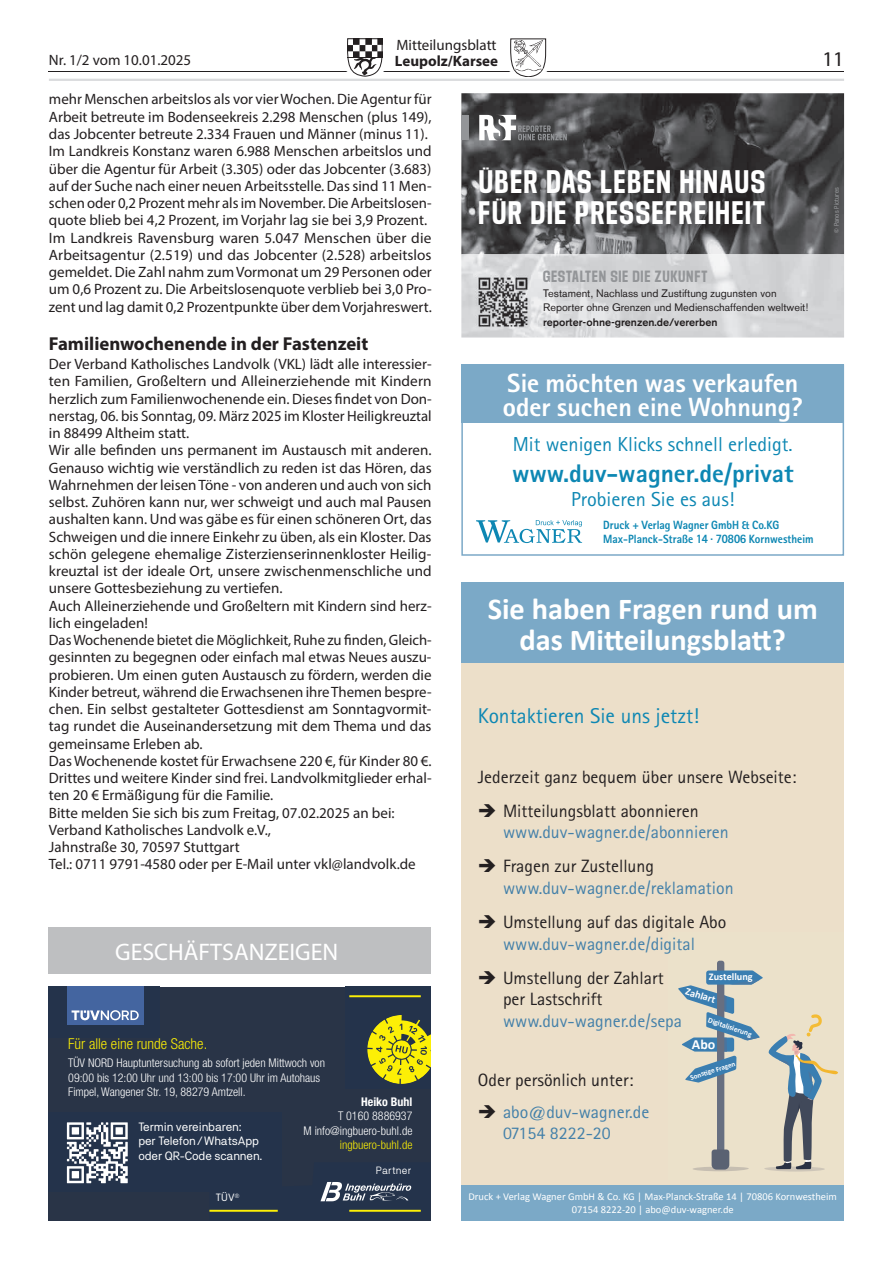
<style>
.page{position:relative;width:893px;height:1263px;background:#fff}
.page>*{position:absolute;margin:0;border:0;box-sizing:border-box;transform-origin:0 0}
.t1{font:700 30.45px/30.6px "Calibri";color:#fff;text-align:center}
.t2{font:700 semi-condensed 28.05px/30.5px "Media Sans";letter-spacing:.09em;color:#fff}
.t3{font:700 26.4px/24px "Rotis II Sans Pro";color:#fff}
.t4{font:800 25.5px "Rotis Sans Serif";color:#0d87b3}
.t5{font:700 24px "Frutiger";color:#fff}
.t6{font:21.45px "Rotis Sans Serif Std";color:#0d87b3}
.t7{font:21px "Myriad Pro";color:#231f20}
.t8{font:20.25px "Rotis Sans Serif";color:#0d87b3}
.t9{font:700 18.75px "Myriad Pro";color:#231f20}
.t10{font:17.85px/21.5px "Rotis Sans Serif Std";color:#4380a9}
.t11{font:17.85px/21.5px "Rotis Sans Serif Std";color:#231f20;text-align:center}
.t12{font:15px/17.2px "Myriad Pro";color:#231f20}
.t13{font:300 condensed 15px "Helvetica Neue LT Std";color:#fcef05}
.t14{font:700 15px "Myriad Pro";color:#231f20}
.t15{font:700 semi-condensed 13.95px "Media Sans";letter-spacing:.09em;color:#939598}
.t16{font:700 13.95px "Calibri";color:#fff}
.t17{font:300 condensed 12px/14.4px "Helvetica Neue LT Std";color:#fff}
.t18{font:700 12px/14.4px "Rotis II Sans Pro";color:#0d87b3;scale:.94 1}
.t19{font:12px/14.4px "TNG Pro";letter-spacing:-.01em;color:#fff}
.t20{font:300 condensed 12px "Helvetica Neue LT Std";color:#fcef05}
.t21{font:700 condensed 12px "Helvetica Neue LT Std";color:#fff}
.t22{font:10.8px/14.7px "Akzidenz Grotesk BE";color:#231f20}
.t23{font:500 10.8px "Akzidenz Grotesk BE";color:#231f20}
.t24{font:10.5px/12.6px "Calibri";color:#fff;text-align:center}
.t25{font:10.5px "TNG Pro";letter-spacing:.015em;color:#fff}
.t26{font:700 10.5px "Calibri";color:#fff}
.t27{font:10.5px "TNG Pro";color:#fff}
.t28{font:700 10.2px "Calibri";letter-spacing:-.005em;color:#fff}
.t29{font:700 7.65px "Calibri";color:#fff}
.t30{font:700 7.2px "Calibri";color:#fff}
.t31{font:300 6px "Bureau Grot";letter-spacing:.035em;color:#a4a6a9}
.s1{color:#231f20}
.s2{color:#4380a9}
</style>
<div class="page">
<hr style="left:49px;top:71px;width:795px;height:1px;background:#231f20">
<svg style="left:347px;top:38px;width:36px;height:39px"></svg>
<svg style="left:510px;top:38px;width:36px;height:39px"></svg>
<img style="left:514px;top:40px;width:29px;height:32px">
<hr style="left:49px;top:79px;width:795px;height:2px;background:#dadbdd">
<div style="left:48px;top:986px;width:383px;height:234px;background:#293447"></div>
<div style="left:48px;top:986px;width:111px;height:52px;background:#24334b"></div>
<div style="left:67px;top:986px;width:77px;height:39px;background:#4465a0"></div>
<svg style="left:72px;top:1010px;width:67px;height:10px"></svg>
<div style="left:48px;top:1112px;width:234px;height:79px;background:#24334b"></div>
<svg style="left:67px;top:1122px;width:61px;height:61px"></svg>
<svg style="left:209px;top:1182px;width:212px;height:30px"></svg>
<div style="left:345px;top:986px;width:86px;height:103px;background:#24334b"></div>
<hr style="left:349px;top:995px;width:72px;height:2px;background:#fcef06">
<svg style="left:367px;top:1015px;width:64px;height:69px"></svg>
<div style="left:48px;top:927px;width:383px;height:47px;background:#bebfc1"></div>
<div style="left:461px;top:585px;width:383px;height:635px;background:#ecdfc9"></div>
<div style="left:461px;top:583px;width:383px;height:80px;background:#7ba9c7"></div>
<div style="left:461px;top:1185px;width:383px;height:35px;background:#7ba9c7"></div>
<svg style="left:693px;top:1166px;width:56px;height:5px"></svg>
<svg style="left:764px;top:1166px;width:61px;height:5px"></svg>
<div style="left:717px;top:961px;width:7px;height:205px;background:#676f81;border-radius:3px"></div>
<svg style="left:678px;top:970px;width:160px;height:199px"></svg>
<img style="left:461px;top:93px;width:383px;height:161px">
<img style="left:461px;top:254px;width:383px;height:83px">
<img style="left:482px;top:170px;width:298px;height:70px">
<svg style="left:479px;top:115px;width:88px;height:25px"></svg>
<img style="left:476px;top:275px;width:54px;height:54px">
<div style="left:461px;top:115px;width:8px;height:25px;background:#939598"></div>
<div style="left:461px;top:364px;width:383px;height:192px;border:2px solid #7ba9c7"></div>
<svg style="left:476px;top:520px;width:106px;height:23px"></svg>
<div style="left:461px;top:364px;width:383px;height:59px;background:#7ba9c7"></div>
<p class="t12" style="left:396px;top:36px;width:102px">Mitteilungsblatt</p>
<p class="t12" style="left:49px;top:51px;width:144px">Nr. 1/2 vom 10.01.2025</p>
<p class="t14" style="left:395px;top:51px;width:105px">Leupolz/Karsee</p>
<h3 class="t7" style="left:822px;top:46px;width:23px">11</h3>
<p class="t12" style="left:49px;top:91px;width:384px">mehr Menschen arbeitslos als vor vier Wochen. Die Agentur für Arbeit betreute im Bodenseekreis 2.298 Menschen (plus 149), das Jobcenter betreute 2.334 Frauen und Männer (minus 11).<br>Im Landkreis Konstanz waren 6.988 Menschen arbeitslos und über die Agentur für Arbeit (3.305) oder das Jobcenter (3.683) auf der Suche nach einer neuen Arbeitsstelle. Das sind 11 Men&shy;schen oder 0,2 Prozent mehr als im November. Die Arbeitslosen&shy;quote blieb bei 4,2 Prozent, im Vorjahr lag sie bei 3,9 Prozent.<br>Im Landkreis Ravensburg waren 5.047 Menschen über die Arbeitsagentur (2.519) und das Jobcenter (2.528) arbeitslos gemeldet. Die Zahl nahm zum Vormonat um 29 Personen oder um 0,6 Prozent zu. Die Arbeitslosenquote verblieb bei 3,0 Pro&shy;zent und lag damit 0,2 Prozentpunkte über dem Vorjahreswert.</p>
<p class="t9" style="left:49px;top:331px;width:321px">Familienwochenende in der Fastenzeit</p>
<p class="t12" style="left:49px;top:355px;width:384px">Der Verband Katholisches Landvolk (VKL) lädt alle interessier&shy;ten Familien, Großeltern und Alleinerziehende mit Kindern herzlich zum Familienwochenende ein. Dieses findet von Don&shy;nerstag, 06. bis Sonntag, 09. März 2025 im Kloster Heiligkreuztal in 88499 Altheim statt.<br>Wir alle befinden uns permanent im Austausch mit anderen.<br>Genauso wichtig wie verständlich zu reden ist das Hören, das Wahrnehmen der leisen Töne - von anderen und auch von sich selbst. Zuhören kann nur, wer schweigt und auch mal Pausen aushalten kann. Und was gäbe es für einen schöneren Ort, das Schweigen und die innere Einkehr zu üben, als ein Kloster. Das schön gelegene ehemalige Zisterzienserinnenkloster Heilig&shy;kreuztal ist der ideale Ort, unsere zwischenmenschliche und unsere Gottesbeziehung zu vertiefen.<br>Auch Alleinerziehende und Großeltern mit Kindern sind herz&shy;lich eingeladen!<br>Das Wochenende bietet die Möglichkeit, Ruhe zu finden, Gleich&shy;gesinnten zu begegnen oder einfach mal etwas Neues auszu&shy;probieren. Um einen guten Austausch zu fördern, werden die Kinder betreut, während die Erwachsenen ihre Themen bespre&shy;chen. Ein selbst gestalteter Gottesdienst am Sonntagvormit&shy;tag rundet die Auseinandersetzung mit dem Thema und das gemeinsame Erleben ab.<br>Das Wochenende kostet für Erwachsene 220 €, für Kinder 80 €.<br>Drittes und weitere Kinder sind frei. Landvolkmitglieder erhal&shy;ten 20 € Ermäßigung für die Familie.<br>Bitte melden Sie sich bis zum Freitag, 07.02.2025 an bei:<br>Verband Katholisches Landvolk e.V.,<br>Jahnstraße 30, 70597 Stuttgart<br>Tel.: 0711 9791-4580 oder per E-Mail unter vkl@landvolk.de</p>
<h2 class="t2" style="left:479px;top:166px;width:288px">ÜBER DAS LEBEN HINAUS<br>FÜR DIE PRESSEFREIHEIT</h2>
<p class="t31" style="left:833px;top:233px;width:47px;rotate:-90deg">© Panos Pictures</p>
<p class="t15" style="left:543px;top:268px;width:166px">GESTALTEN SIE DIE ZUKUNFT</p>
<p class="t22" style="left:543px;top:285px;width:267px">Testament, Nachlass und Zustiftung zugunsten von<br>Reporter ohne Grenzen und Medienschaffenden weltweit!</p>
<p class="t23" style="left:543px;top:316px;width:176px">reporter-ohne-grenzen.de/vererben</p>
<h3 class="t3" style="left:503px;top:371px;width:301px">Sie möchten was verkaufen oder suchen eine Wohnung?</h3>
<h3 class="t8" style="left:513px;top:432px;width:282px">Mit wenigen Klicks schnell erledigt.</h3>
<h3 class="t4" style="left:512px;top:457px;width:283px">www.duv-wagner.de/privat</h3>
<h3 class="t8" style="left:571px;top:487px;width:165px">Probieren Sie es aus!</h3>
<p class="t18" style="left:603px;top:517px;width:225px">Druck + Verlag Wagner GmbH &amp; Co.KG<br>Max-Planck-Straße 14 · 70806 Kornwestheim</p>
<h1 class="t1" style="left:488px;top:594px;width:332px">Sie haben Fragen rund um das Mitteilungsblatt?</h1>
<h3 class="t6" style="left:478px;top:703px;width:223px">Kontaktieren Sie uns jetzt!</h3>
<p class="t11" style="left:478px;top:766px;width:320px">Jederzeit ganz bequem über unsere Webseite:</p>
<p class="t10" style="left:503px;top:800px;width:227px;text-indent:-25px"><span class="s1">➔ Mitteilungsblatt abonnieren </span>www.duv-wagner.de/abonnieren</p>
<p class="t10" style="left:503px;top:855px;width:232px;text-indent:-25px"><span class="s1">➔ Fragen zur Zustellung </span>www.duv-wagner.de/reklamation</p>
<p class="t11" style="left:478px;top:911px;width:250px">➔ Umstellung auf das digitale Abo <span class="s2">www.duv-wagner.de/digital</span></p>
<p class="t11" style="left:503px;top:967px;width:162px;text-align:left;text-indent:-25px">➔ Umstellung der Zahlart per Lastschrift</p>
<p class="t10" style="left:503px;top:1010px;width:181px">www.duv-wagner.de/sepa</p>
<h3 class="t5" style="left:115px;top:937px;width:225px">GESCHÄFTSANZEIGEN</h3>
<p class="t28" style="left:709px;top:970px;width:45px">Zustellung</p>
<p class="t26" style="left:688px;top:984px;width:32px;rotate:17deg">Zahlart</p>
<p class="t29" style="left:710px;top:1015px;width:47px;rotate:19deg">Digitalisierung</p>
<p class="t13" style="left:68px;top:1034px;width:141px">Für alle eine runde Sache.</p>
<p class="t17" style="left:68px;top:1056px;width:258px">TÜV NORD Hauptuntersuchung ab sofort jeden Mittwoch von<br>09:00 bis 12:00 Uhr und 13:00 bis 17:00 Uhr im Autohaus<br>Fimpel, Wangener Str. 19, 88279 Amtzell.</p>
<p class="t16" style="left:692px;top:1035px;width:25px">Abo</p>
<p class="t30" style="left:689px;top:1073px;width:48px;rotate:-18deg">Sonsti ge Fragen</p>
<p class="t11" style="left:478px;top:1069px;width:157px">Oder persönlich unter:</p>
<p class="t10" style="left:503px;top:1101px;width:148px;text-indent:-25px"><span class="s1">➔</span> abo@duv-wagner.de<br>07154 8222-20</p>
<p class="t21" style="left:361px;top:1094px;width:53px">Heiko Buhl</p>
<p class="t17" style="left:304px;top:1109px;width:110px;text-align:right">T 0160 8886937<br>M info@ingbuero-buhl.de</p>
<p class="t20" style="left:340px;top:1138px;width:74px">ingbuero-buhl.de</p>
<p class="t19" style="left:138px;top:1119px;width:126px">Termin vereinbaren:<br>per Telefon/WhatsApp oder QR-Code scannen.</p>
<p class="t27" style="left:216px;top:1191px;width:25px">TÜV<sup>®</sup></p>
<p class="t25" style="left:376px;top:1164px;width:37px">Partner</p>
<p class="t24" style="left:468px;top:1190px;width:370px">Druck + Verlag Wagner GmbH &amp; Co. KG | Max-Planck-Straße 14 | 70806 Kornwestheim<br>07154 8222-20 | abo@duv-wagner.de</p>
</div>
